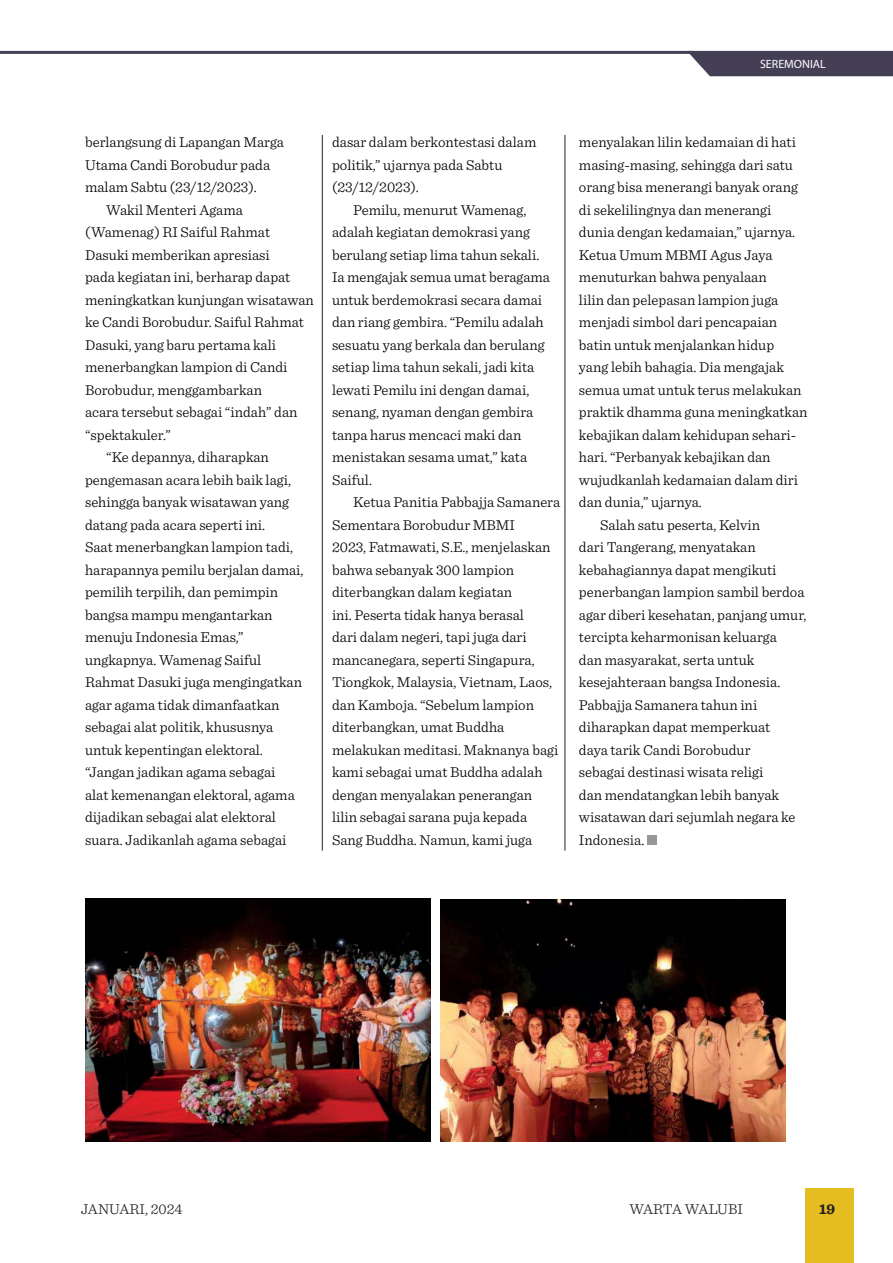
<style>
.page{position:relative;width:893px;height:1263px;background:#fff}
.page>*{position:absolute;margin:0;border:0;box-sizing:border-box;transform-origin:0 0}
.t1{font:300 15px/22.5px "Sentinel Pro";color:#000}
.t2{font:300 15px "Sentinel Pro";color:#221f1f}
.t3{font:300 15px "Sentinel Pro";letter-spacing:-.02em;color:#221f1f}
.t4{font:700 15px "Sentinel Pro";color:#221f1f}
.t5{font:12px "Myriad Pro";color:#fff}
</style>
<div class="page">
<div style="left:805px;top:1188px;width:49px;height:75px;background:#e5bd20"></div>
<hr style="left:0;top:51px;width:694px;height:3px;background:#453f56">
<svg style="left:686px;top:50px;width:207px;height:27px"></svg>
<hr style="left:322px;top:135px;width:1px;height:715px;background:#221f1f">
<hr style="left:565px;top:135px;width:1px;height:715px;background:#221f1f">
<img style="left:85px;top:899px;width:345px;height:242px">
<img style="left:440px;top:900px;width:345px;height:241px">
<div style="left:647px;top:835px;width:10px;height:10px;background:#959799"></div>
<p class="t5" style="left:760px;top:60px;width:67px">SEREMONIAL</p>
<p class="t1" style="left:85px;top:132px;width:200px">berlangsung di Lapangan Marga</p>
<p class="t1" style="left:85px;top:154px;width:187px">Utama Candi Borobudur pada</p>
<p class="t1" style="left:85px;top:177px;width:173px">malam Sabtu (23/12/2023).</p>
<p class="t1" style="left:106px;top:199px;width:138px">Wakil Menteri Agama</p>
<p class="t1" style="left:85px;top:222px;width:187px">(Wamenag) RI Saiful Rahmat</p>
<p class="t1" style="left:85px;top:244px;width:186px">Dasuki memberikan apresiasi</p>
<p class="t1" style="left:85px;top:267px;width:207px">pada kegiatan ini, berharap dapat</p>
<p class="t1" style="left:85px;top:289px;width:230px">meningkatkan kunjungan wisatawan</p>
<p class="t1" style="left:85px;top:312px;width:220px">ke Candi Borobudur. Saiful Rahmat</p>
<p class="t1" style="left:85px;top:334px;width:193px">Dasuki, yang baru pertama kali</p>
<p class="t1" style="left:85px;top:357px;width:204px">menerbangkan lampion di Candi</p>
<p class="t1" style="left:85px;top:379px;width:178px">Borobudur, menggambarkan</p>
<p class="t1" style="left:85px;top:402px;width:214px">acara tersebut sebagai “indah” dan</p>
<p class="t1" style="left:85px;top:424px;width:87px">“spektakuler.”</p>
<p class="t1" style="left:106px;top:447px;width:164px">“Ke depannya, diharapkan</p>
<p class="t1" style="left:85px;top:469px;width:208px">pengemasan acara lebih baik lagi,</p>
<p class="t1" style="left:85px;top:492px;width:206px">sehingga banyak wisatawan yang</p>
<p class="t1" style="left:85px;top:514px;width:182px">datang pada acara seperti ini.</p>
<p class="t1" style="left:85px;top:537px;width:210px">Saat menerbangkan lampion tadi,</p>
<p class="t1" style="left:85px;top:559px;width:220px">harapannya pemilu berjalan damai,</p>
<p class="t1" style="left:85px;top:582px;width:195px">pemilih terpilih, dan pemimpin</p>
<p class="t1" style="left:85px;top:604px;width:189px">bangsa mampu mengantarkan</p>
<p class="t1" style="left:85px;top:627px;width:160px">menuju Indonesia Emas,”</p>
<p class="t1" style="left:85px;top:649px;width:178px">ungkapnya. Wamenag Saiful</p>
<p class="t1" style="left:85px;top:672px;width:219px">Rahmat Dasuki juga mengingatkan</p>
<p class="t1" style="left:85px;top:694px;width:196px">agar agama tidak dimanfaatkan</p>
<p class="t1" style="left:85px;top:717px;width:190px">sebagai alat politik, khususnya</p>
<p class="t1" style="left:85px;top:739px;width:179px">untuk kepentingan elektoral.</p>
<p class="t1" style="left:85px;top:762px;width:192px">“Jangan jadikan agama sebagai</p>
<p class="t1" style="left:85px;top:784px;width:211px">alat kemenangan elektoral, agama</p>
<p class="t1" style="left:85px;top:807px;width:192px">dijadikan sebagai alat elektoral</p>
<p class="t1" style="left:85px;top:829px;width:203px">suara. Jadikanlah agama sebagai</p>
<p class="t1" style="left:332px;top:132px;width:206px">dasar dalam berkontestasi dalam politik,” ujarnya pada Sabtu (23/12/2023).</p>
<p class="t1" style="left:332px;top:199px;width:220px;text-indent:21px">Pemilu, menurut Wamenag, adalah kegiatan demokrasi yang berulang setiap lima tahun sekali.<br>Ia mengajak semua umat beragama untuk berdemokrasi secara damai dan riang gembira. “Pemilu adalah sesuatu yang berkala dan berulang setiap lima tahun sekali, jadi kita lewati Pemilu ini dengan damai, senang, nyaman dengan gembira tanpa harus mencaci maki dan menistakan sesama umat,” kata<br>Saiful.</p>
<p class="t1" style="left:332px;top:492px;width:230px;text-indent:21px">Ketua Panitia Pabbajja Samanera<br>Sementara Borobudur MBMI<br>2023, Fatmawati, S.E., menjelaskan bahwa sebanyak 300 lampion diterbangkan dalam kegiatan<br>ini. Peserta tidak hanya berasal<br>dari dalam negeri, tapi juga dari mancanegara, seperti Singapura,<br>Tiongkok, Malaysia, Vietnam, Laos, dan Kamboja. “Sebelum lampion diterbangkan, umat Buddha melakukan meditasi. Maknanya bagi kami sebagai umat Buddha adalah dengan menyalakan penerangan lilin sebagai sarana puja kepada<br>Sang Buddha. Namun, kami juga</p>
<p class="t1" style="left:579px;top:132px;width:218px">menyalakan lilin kedamaian di hati</p>
<p class="t1" style="left:579px;top:154px;width:216px">masing-masing, sehingga dari satu</p>
<p class="t1" style="left:579px;top:177px;width:220px">orang bisa menerangi banyak orang</p>
<p class="t1" style="left:579px;top:199px;width:194px">di sekelilingnya dan menerangi</p>
<p class="t1" style="left:579px;top:222px;width:218px">dunia dengan kedamaian,” ujarnya.</p>
<p class="t1" style="left:579px;top:244px;width:195px">Ketua Umum MBMI Agus Jaya</p>
<p class="t1" style="left:579px;top:267px;width:189px">menuturkan bahwa penyalaan</p>
<p class="t1" style="left:579px;top:289px;width:201px">lilin dan pelepasan lampion juga</p>
<p class="t1" style="left:579px;top:312px;width:200px">menjadi simbol dari pencapaian</p>
<p class="t1" style="left:579px;top:334px;width:197px">batin untuk menjalankan hidup</p>
<p class="t1" style="left:579px;top:357px;width:206px">yang lebih bahagia. Dia mengajak</p>
<p class="t1" style="left:579px;top:379px;width:224px">semua umat untuk terus melakukan</p>
<p class="t1" style="left:579px;top:402px;width:230px">praktik dhamma guna meningkatkan</p>
<p class="t1" style="left:579px;top:424px;width:219px">kebajikan dalam kehidupan sehari-</p>
<p class="t1" style="left:579px;top:447px;width:193px">hari. “Perbanyak kebajikan dan</p>
<p class="t1" style="left:579px;top:469px;width:221px">wujudkanlah kedamaian dalam diri</p>
<p class="t1" style="left:579px;top:492px;width:124px">dan dunia,” ujarnya.</p>
<p class="t1" style="left:600px;top:514px;width:161px">Salah satu peserta, Kelvin</p>
<p class="t1" style="left:579px;top:537px;width:178px">dari Tangerang, menyatakan</p>
<p class="t1" style="left:579px;top:559px;width:199px">kebahagiannya dapat mengikuti</p>
<p class="t1" style="left:579px;top:582px;width:227px">penerbangan lampion sambil berdoa</p>
<p class="t1" style="left:579px;top:604px;width:229px">agar diberi kesehatan, panjang umur,</p>
<p class="t1" style="left:579px;top:627px;width:199px">tercipta keharmonisan keluarga</p>
<p class="t1" style="left:579px;top:649px;width:177px">dan masyarakat, serta untuk</p>
<p class="t1" style="left:579px;top:672px;width:203px">kesejahteraan bangsa Indonesia.</p>
<p class="t1" style="left:579px;top:694px;width:180px">Pabbajja Samanera tahun ini</p>
<p class="t1" style="left:579px;top:717px;width:193px">diharapkan dapat memperkuat</p>
<p class="t1" style="left:579px;top:739px;width:173px">daya tarik Candi Borobudur</p>
<p class="t1" style="left:579px;top:762px;width:186px">sebagai destinasi wisata religi</p>
<p class="t1" style="left:579px;top:784px;width:202px">dan mendatangkan lebih banyak</p>
<p class="t1" style="left:579px;top:807px;width:218px">wisatawan dari sejumlah negara ke</p>
<p class="t1" style="left:579px;top:829px;width:67px">Indonesia.</p>
<p class="t2" style="left:81px;top:1204px;width:103px">JANUARI, 2024</p>
<p class="t3" style="left:629px;top:1203px;width:115px">WARTA WALUBI</p>
<p class="t4" style="left:819px;top:1200px;width:18px">19</p>
</div>
